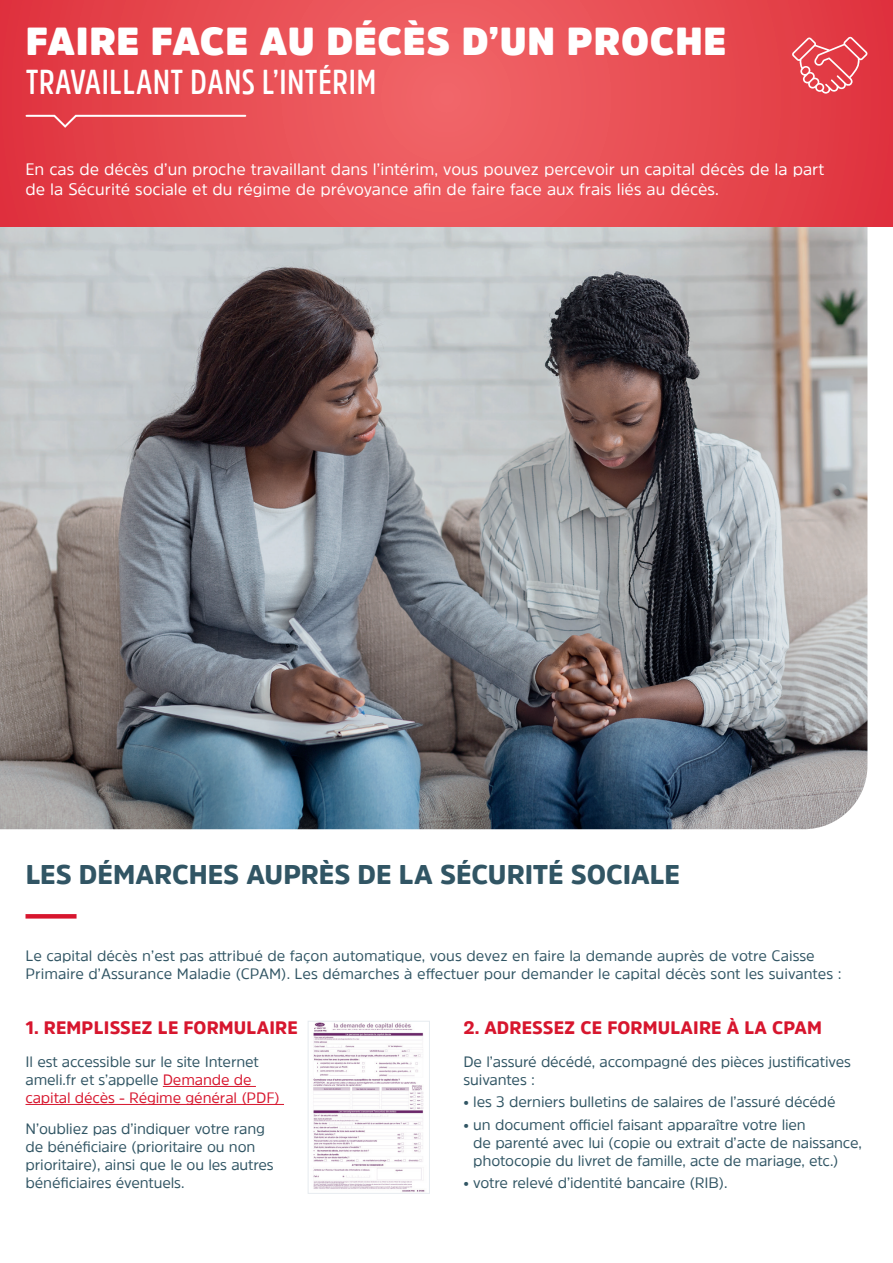
<style>
.page{position:relative;width:893px;height:1263px;background:#fff}
.page>*{position:absolute;margin:0;border:0;box-sizing:border-box;transform-origin:0 0}
.t1{font:900 39px "Amsi Pro";letter-spacing:.02em;color:#fff}
.t2{font:600 34.5px "Amsi Pro Cond";letter-spacing:.02em;color:#fff}
.t3{font:900 27px "Amsi Pro";color:#315564}
.t4{font:900 18px "Amsi Pro";letter-spacing:.01em;color:#d7162e}
.t5{font:16.5px/19.8px "Amsi Pro";color:#fff}
.t6{font:15px/18px "Amsi Pro";letter-spacing:-.01em;color:#315564}
.s1{color:#d7162e}
</style>
<div class="page">
<img style="left:0;top:226px;width:867px;height:603px">
<img style="left:313px;top:1023px;width:112px;height:169px">
<div style="left:308px;top:1021px;width:122px;height:173px;border:1px solid #e6ebef"></div>
<svg style="left:0;top:0;width:893px;height:226px;background:#e74b52"></svg>
<svg style="left:792px;top:37px;width:75px;height:57px;background:#e65962"></svg>
<svg style="left:25px;top:114px;width:222px;height:15px;background:#e85d63"></svg>
<svg style="left:26px;top:914px;width:51px;height:4px"></svg>
<hr style="left:163px;top:1086px;width:93px;height:1px;background:#d7162e">
<hr style="left:26px;top:1104px;width:258px;height:1px;background:#d7162e">
<h1 class="t1" style="left:26px;top:14px;width:702px">FAIRE FACE AU DÉCÈS D’UN PROCHE</h1>
<h2 class="t2" style="left:26px;top:58px;width:352px">TRAVAILLANT DANS L’INTÉRIM</h2>
<p class="t5" style="left:26px;top:159px;width:800px">En cas de décès d’un proche travaillant dans l’intérim, vous pouvez percevoir un capital décès de la part de la Sécurité sociale et du régime de prévoyance afin de faire face aux frais liés au décès.</p>
<h3 class="t3" style="left:26px;top:856px;width:656px">LES DÉMARCHES AUPRÈS DE LA SÉCURITÉ SOCIALE</h3>
<p class="t6" style="left:26px;top:946px;width:818px">Le capital décès n’est pas attribué de façon automatique, vous devez en faire la demande auprès de votre Caisse<br>Primaire d’Assurance Maladie (CPAM). Les démarches à effectuer pour demander le capital décès sont les suivantes :</p>
<p class="t4" style="left:26px;top:1015px;width:274px">1. REMPLISSEZ LE FORMULAIRE</p>
<p class="t4" style="left:463px;top:1015px;width:360px">2. ADRESSEZ CE FORMULAIRE À LA CPAM</p>
<p class="t6" style="left:26px;top:1052px;width:256px">Il est accessible sur le site Internet ameli.fr et s’appelle <span class="s1">Demande de capital décès - Régime général (PDF)</span></p>
<p class="t6" style="left:26px;top:1119px;width:250px">N’oubliez pas d’indiquer votre rang de bénéficiaire (prioritaire ou non prioritaire), ainsi que le ou les autres bénéficiaires éventuels.</p>
<p class="t6" style="left:463px;top:1052px;width:389px">De l’assuré décédé, accompagné des pièces justificatives suivantes :</p>
<p class="t6" style="left:463px;top:1093px;width:374px">• les 3 derniers bulletins de salaires de l’assuré décédé</p>
<p class="t6" style="left:473px;top:1115px;width:390px;text-indent:-10px">• un document officiel faisant apparaître votre lien<br>de parenté avec lui (copie ou extrait d’acte de naissance, photocopie du livret de famille, acte de mariage, etc.)</p>
<p class="t6" style="left:463px;top:1173px;width:266px">• votre relevé d’identité bancaire (RIB).</p>
</div>
